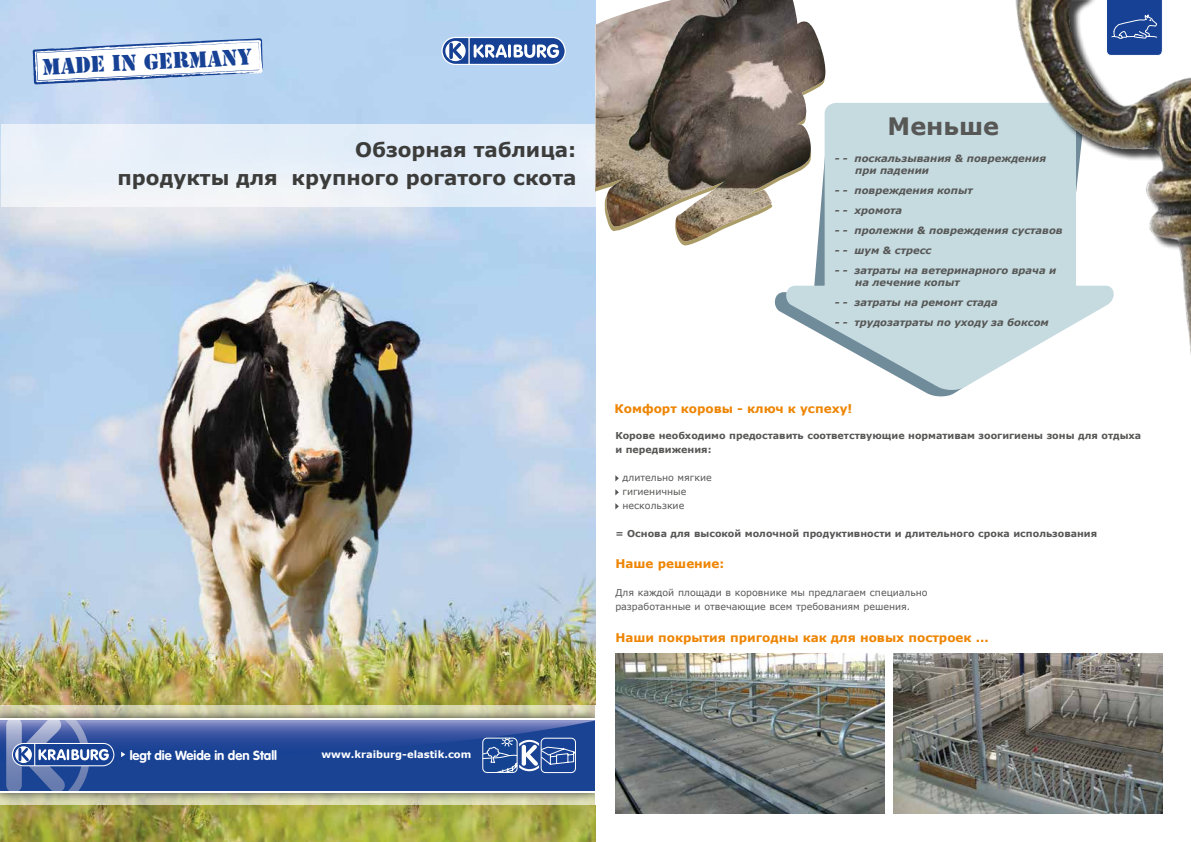
<style>
.page{position:relative;width:1191px;height:842px;background:#fff}
.page>*{position:absolute;margin:0;border:0;box-sizing:border-box;transform-origin:0 0}
.t1{font:700 24px "Verdana";color:#575756}
.t2{font:21.1px "Stamp Plain";color:#164194}
.t3{font:700 20px/28px "Verdana";color:#3c3c3b;text-align:right}
.t4{font:700 13px "VAG Rounded";color:#fff}
.t5{font:700 12px "Verdana";color:#ee8503}
.t6{font:italic 700 10px/12px "Verdana";color:#575756}
.t7{font:700 10px "Verdana";color:#fff}
.t8{font:700 9.5px/14px "Verdana";color:#575756}
.t9{font:9.5px/14px "Verdana";color:#575756}
</style>
<div class="page">
<img style="left:0;top:0;width:595px;height:842px">
<svg style="left:0;top:706px;width:595px;height:99px;background:#d8d7b1"></svg>
<svg style="left:32px;top:37px;width:231px;height:49px"></svg>
<div style="left:1px;top:124px;width:594px;height:83px;background:#e7eff9"></div>
<svg style="left:615px;top:475px;width:4px;height:6px"></svg>
<svg style="left:615px;top:489px;width:4px;height:6px"></svg>
<svg style="left:615px;top:503px;width:4px;height:6px"></svg>
<svg style="left:783px;top:103px;width:229px;height:288px;background:#c9dce1"></svg>
<img style="left:615px;top:654px;width:269px;height:160px">
<img style="left:893px;top:654px;width:269px;height:160px">
<img style="left:1012px;top:0;width:179px;height:360px">
<img style="left:595px;top:0;width:231px;height:241px">
<div style="left:0;top:709px;width:605px;height:93px;background:#000;opacity:.75"></div>
<svg style="left:0;top:718px;width:595px;height:74px"></svg>
<div style="left:595px;top:706px;width:14px;height:99px;background:#fff"></div>
<svg style="left:0;top:720px;width:595px;height:70px;background:#3858a1"></svg>
<svg style="left:441px;top:37px;width:125px;height:28px"></svg>
<h2 class="t2" style="left:41px;top:54px;width:211px;rotate:-3deg">Made in Germany</h2>
<h3 class="t3" style="left:118px;top:135px;width:460px">Обзорная таблица:<br>продукты для крупного рогатого скота</h3>
<h1 class="t1" style="left:887px;top:109px;width:113px">Меньше</h1>
<p class="t6" style="left:855px;top:152px;width:192px;text-indent:-21px">- - поскальзывания &amp; повреждения при падении</p>
<p class="t6" style="left:834px;top:184px;width:140px">- - повреждения копыт</p>
<p class="t6" style="left:834px;top:204px;width:69px">- - хромота</p>
<p class="t6" style="left:834px;top:224px;width:229px">- - пролежни &amp; повреждения суставов</p>
<p class="t6" style="left:834px;top:244px;width:98px">- - шум &amp; стресс</p>
<p class="t6" style="left:855px;top:264px;width:203px;text-indent:-21px">- - затраты на ветеринарного врача и на лечение копыт</p>
<p class="t6" style="left:834px;top:296px;width:165px">- - затраты на ремонт стада</p>
<p class="t6" style="left:834px;top:316px;width:216px">- - трудозатраты по уходу за боксом</p>
<p class="t5" style="left:614px;top:400px;width:239px">Комфорт коровы - ключ к успеху!</p>
<p class="t8" style="left:615px;top:429px;width:527px">Корове необходимо предоставить соответствующие нормативам зоогигиены зоны для отдыха и передвижения:</p>
<p class="t9" style="left:622px;top:471px;width:91px">длительно мягкие гигиеничные нескользкие</p>
<p class="t8" style="left:615px;top:527px;width:483px">= Основа для высокой молочной продуктивности и длительного срока использования</p>
<p class="t5" style="left:615px;top:555px;width:111px">Наше решение:</p>
<p class="t9" style="left:615px;top:586px;width:314px">Для каждой площади в коровнике мы предлагаем специально разработанные и отвечающие всем требованиям решения.</p>
<p class="t5" style="left:615px;top:629px;width:375px">Наши покрытия пригодны как для новых построек ...</p>
<h3 class="t4" style="left:130px;top:747px;width:149px">legt die Weide in den Stall</h3>
<p class="t7" style="left:321px;top:747px;width:151px">www.kraiburg-elastik.com</p>
</div>
